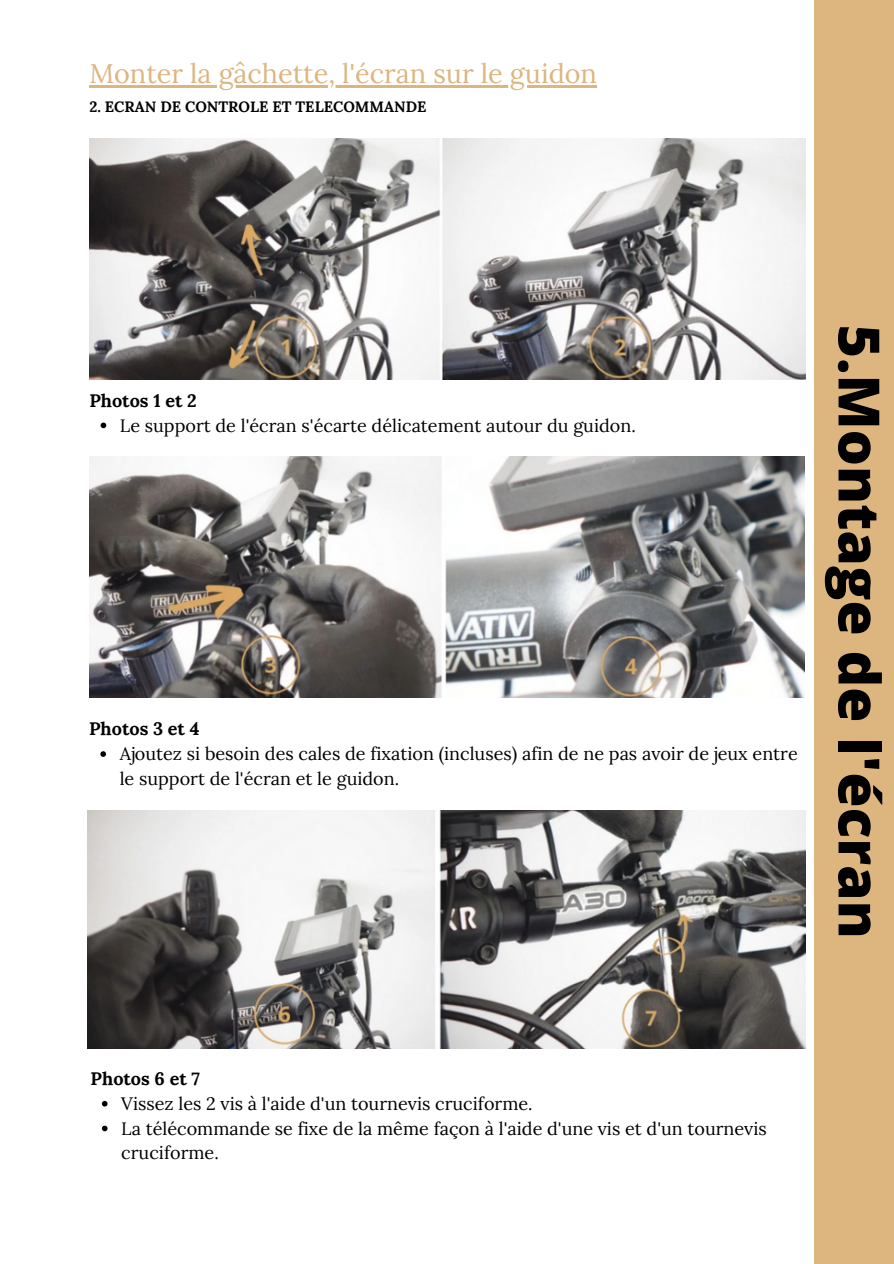
<style>
.page{position:relative;width:894px;height:1264px;background:#fff}
.page>*{position:absolute;margin:0;border:0;box-sizing:border-box;transform-origin:0 0}
.t1{font:800 57px "Open Sans";color:#000}
.t2{font:27px "Lora";color:#ddb57f}
.t3{font:18px/24.8px "Lora";color:#000}
.t4{font:700 18px "Lora";color:#000}
.t5{font:700 15px "Lora";color:#000}
</style>
<div class="page">
<img style="left:89px;top:138px;width:716px;height:241px">
<img style="left:89px;top:456px;width:714px;height:241px">
<img style="left:88px;top:810px;width:716px;height:238px">
<svg style="left:100px;top:751px;width:6px;height:5px"></svg>
<svg style="left:101px;top:422px;width:5px;height:6px"></svg>
<hr style="left:89px;top:85px;width:508px;height:2px;background:#ddb57f">
<svg style="left:102px;top:1100px;width:5px;height:6px"></svg>
<svg style="left:102px;top:1125px;width:5px;height:6px"></svg>
<div style="left:814px;top:0;width:79px;height:1263px;background:#ddb57f"></div>
<p class="t2" style="left:89px;top:56px;width:509px">Monter la gâchette, l'écran sur le guidon</p>
<p class="t5" style="left:89px;top:97px;width:338px">2. ECRAN DE CONTROLE ET TELECOMMANDE</p>
<p class="t4" style="left:89px;top:389px;width:109px">Photos 1 et 2</p>
<h3 class="t3" style="left:120px;top:412px;width:517px">Le support de l'écran s'écarte délicatement autour du guidon.</h3>
<h3 class="t4" style="left:89px;top:717px;width:112px">Photos 3 et 4</h3>
<p class="t3" style="left:120px;top:741px;width:679px">Ajoutez si besoin des cales de fixation (incluses) afin de ne pas avoir de jeux entre le support de l'écran et le guidon.</p>
<h1 class="t1" style="left:899px;top:324px;width:615px;rotate:90deg">5.Montage de l'écran</h1>
<h3 class="t4" style="left:91px;top:1067px;width:111px">Photos 6 et 7</h3>
<p class="t3" style="left:121px;top:1090px;width:413px">Vissez les 2 vis à l'aide d'un tournevis cruciforme.</p>
<p class="t3" style="left:121px;top:1115px;width:647px">La télécommande se fixe de la même façon à l'aide d'une vis et d'un tournevis cruciforme.</p>
</div>
